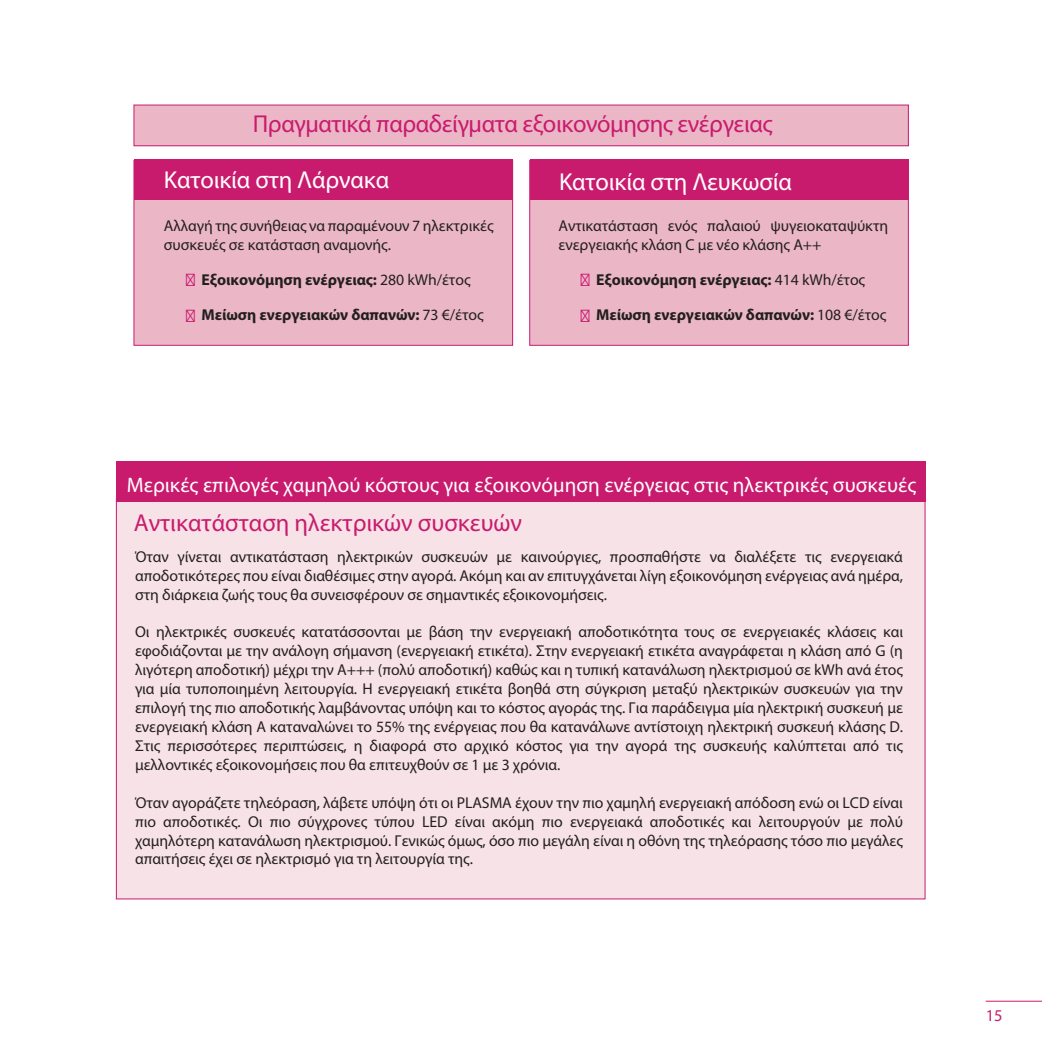
<style>
.page{position:relative;width:1042px;height:1042px;background:#fff}
.page>*{position:absolute;margin:0;border:0;box-sizing:border-box;transform-origin:0 0}
.t1{font:24.5px "Myriad Pro";letter-spacing:-.015em;color:#c91b6e}
.t2{font:24.5px "Myriad Pro";letter-spacing:-.005em;color:#fff}
.t3{font:21px "Myriad Pro";letter-spacing:.005em;color:#fff}
.t4{font:16.45px "Myriad";color:#c91b6e}
.t5{font:15.75px/18.9px "Myriad Pro";letter-spacing:-.005em;color:#231f20;text-align:justify}
.t6{font:700 15.75px/34.6px "Myriad Pro";letter-spacing:-.005em;color:#231f20}
.s1{font-family:"Myriad"}
.s2{font-weight:400}
</style>
<div class="page">
<hr style="left:985px;top:1000px;width:56px;height:1px;background:#c91b6e">
<div style="left:116px;top:498px;width:808px;height:401px;background:#f7e2e7"></div>
<div style="left:116px;top:461px;width:809px;height:40px;background:#c91b6e"></div>
<div style="left:529px;top:160px;width:379px;height:185px;background:#ebb7c6"></div>
<div style="left:134px;top:160px;width:378px;height:185px;background:#ebb7c6"></div>
<div style="left:529px;top:159px;width:379px;height:41px;background:#c91b6e"></div>
<div style="left:134px;top:159px;width:378px;height:41px;background:#c91b6e"></div>
<div style="left:134px;top:105px;width:774px;height:41px;background:#ebb7c6"></div>
<div style="left:134px;top:105px;width:774px;height:41px;border:1px solid #c91b6e"></div>
<h1 class="t1" style="left:253px;top:115px;width:521px">Πραγ<span class="s1">μ</span>ατικά παραδείγ<span class="s1">μ</span>ατα εξοικονόμησης ενέργειας</h1>
<h1 class="t2" style="left:164px;top:171px;width:227px">Κατοικία στη Λάρνακα</h1>
<h1 class="t2" style="left:559px;top:172px;width:234px">Κατοικία στη Λευκωσία</h1>
<p class="t5" style="left:164px;top:217px;width:331px">Αλλαγή της συνήθειας να παραμένουν 7 ηλεκτρικές συσκευές σε κατάσταση αναμονής.</p>
<p class="t5" style="left:558px;top:217px;width:331px">Αντικατάσταση ενός παλαιού ψυγειοκαταψύκτη ενεργειακής κλάση C με νέο κλάσης Α++</p>
<p class="t6" style="left:596px;top:262px;width:292px">Εξοικονόμηση ενέργειας: <span class="s2">414 kWh/έτος<br></span>Μείωση ενεργειακών δαπανών: <span class="s2">108 €/έτος</span></p>
<p class="t6" style="left:201px;top:262px;width:284px">Εξοικονόμηση ενέργειας: <span class="s2">280 kWh/έτος<br></span>Μείωση ενεργειακών δαπανών: <span class="s2">73 €/έτος</span></p>
<h2 class="t3" style="left:127px;top:477px;width:791px">Μερικές επιλογές χα<span class="s1">μ</span>ηλού κόστους για εξοικονό<span class="s1">μ</span>ηση ενέργειας στις ηλεκτρικές συσκευές</h2>
<h1 class="t1" style="left:134px;top:513px;width:390px">Αντικατάσταση ηλεκτρικών συσκευών</h1>
<p class="t5" style="left:135px;top:548px;width:769px">Όταν γίνεται αντικατάσταση ηλεκτρικών συσκευών με καινούργιες, προσπαθήστε να διαλέξετε τις ενεργειακά αποδοτικότερες που είναι διαθέσιμες στην αγορά. Ακόμη και αν επιτυγχάνεται λίγη εξοικονόμηση ενέργειας ανά ημέρα, στη διάρκεια ζωής τους θα συνεισφέρουν σε σημαντικές εξοικονομήσεις.</p>
<p class="t5" style="left:135px;top:623px;width:769px">Οι ηλεκτρικές συσκευές κατατάσσονται με βάση την ενεργειακή αποδοτικότητα τους σε ενεργειακές κλάσεις και εφοδιάζονται με την ανάλογη σήμανση (ενεργειακή ετικέτα). Στην ενεργειακή ετικέτα αναγράφεται η κλάση από G (η λιγότερη αποδοτική) μέχρι την Α+++ (πολύ αποδοτική) καθώς και η τυπική κατανάλωση ηλεκτρισμού σε kWh ανά έτος για μία τυποποιημένη λειτουργία. Η ενεργειακή ετικέτα βοηθά στη σύγκριση μεταξύ ηλεκτρικών συσκευών για την επιλογή της πιο αποδοτικής λαμβάνοντας υπόψη και το κόστος αγοράς της. Για παράδειγμα μία ηλεκτρική συσκευή με ενεργειακή κλάση Α καταναλώνει το 55% της ενέργειας που θα κατανάλωνε αντίστοιχη ηλεκτρική συσκευή κλάσης D.<br>Στις περισσότερες περιπτώσεις, η διαφορά στο αρχικό κόστος για την αγορά της συσκευής καλύπτεται από τις μελλοντικές εξοικονομήσεις που θα επιτευχθούν σε 1 με 3 χρόνια.</p>
<p class="t5" style="left:135px;top:793px;width:769px">Όταν αγοράζετε τηλεόραση, λάβετε υπόψη ότι οι PLASMA έχουν την πιο χαμηλή ενεργειακή απόδοση ενώ οι LCD είναι πιο αποδοτικές. Οι πιο σύγχρονες τύπου LED είναι ακόμη πιο ενεργειακά αποδοτικές και λειτουργούν με πολύ χαμηλότερη κατανάλωση ηλεκτρισμού. Γενικώς όμως, όσο πιο μεγάλη είναι η οθόνη της τηλεόρασης τόσο πιο μεγάλες απαιτήσεις έχει σε ηλεκτρισμό για τη λειτουργία της.</p>
<p class="t4" style="left:985px;top:1009px;width:18px">15</p>
</div>
